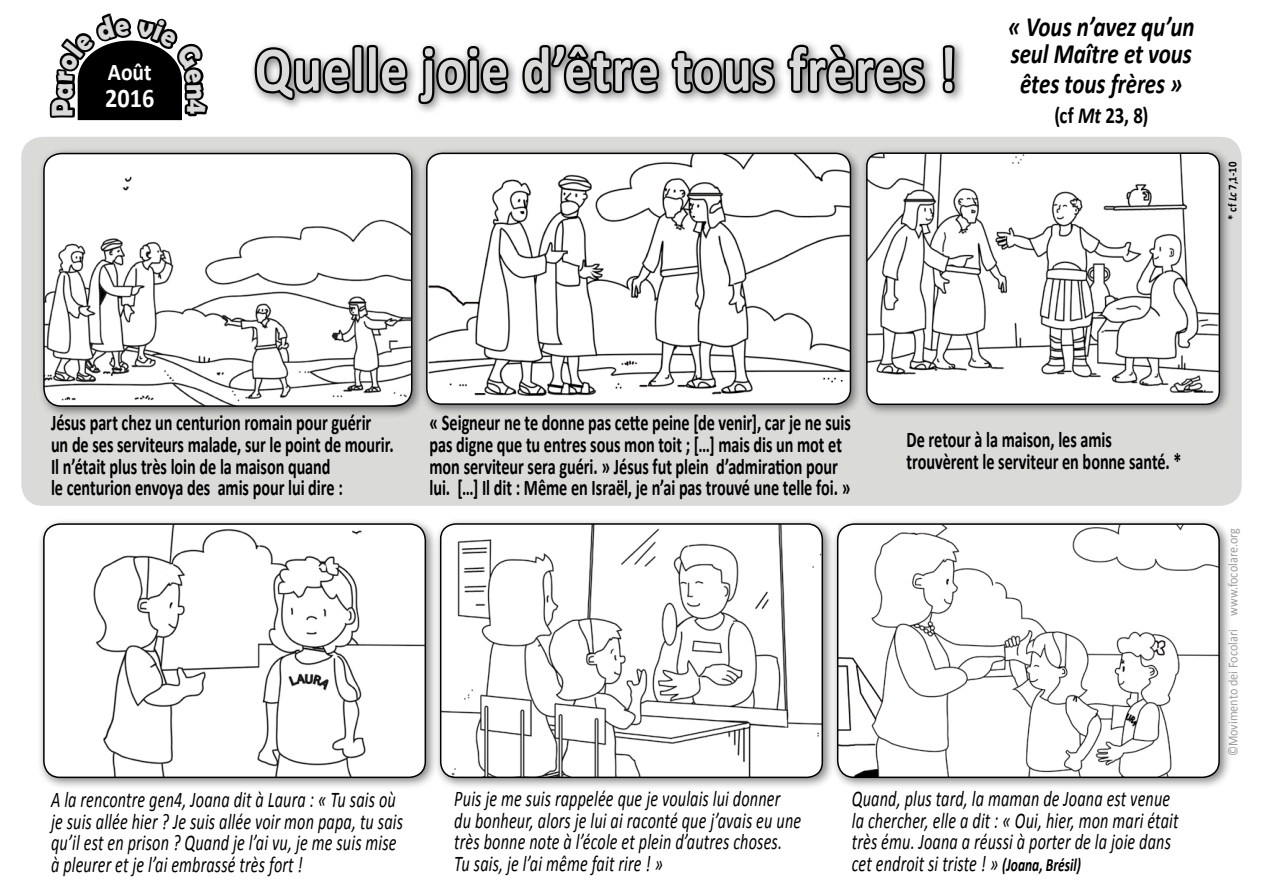
<style>
.page{position:relative;width:1263px;height:893px;background:#fff}
.page>*{position:absolute;margin:0;border:0;box-sizing:border-box;transform-origin:0 0}
.t1{font:700 63.75px "Calibri";letter-spacing:.02em;color:#dadad9;scale:.85 1}
.t2{font:700 30px "Berlin Sans FB Demi";color:#dadad9;scale:.92 1}
.t3{font:italic 700 28.05px/27px "Calibri";letter-spacing:-.005em;color:#000;scale:.82 1}
.t4{font:700 27px "Calibri";color:#fff;scale:.9 1}
.t5{font:700 24px "Calibri";color:#fff;scale:.9 1}
.t6{font:700 23.1px "Calibri";color:#000;scale:.82 1}
.t7{font:italic 22.5px/21.6px "Calibri";letter-spacing:.01em;color:#000;scale:.72 1}
.t8{font:700 22.5px/21.6px "Calibri";letter-spacing:-.005em;color:#000;scale:.72 1}
.t9{font:13.5px "Calibri";color:#9c9c9c;scale:.9 1}
.t10{font:700 12px "Calibri";color:#000;scale:.9 1}
.s1{font-style:italic}
.s2{font-weight:700;font-size:18.75px}
</style>
<div class="page">
<div style="left:21px;top:137px;width:1221px;height:369px;background:#dadad9;border-radius:21px"></div>
<div style="left:37px;top:517px;width:401px;height:273px;background:#000;opacity:.5"></div>
<img style="left:44px;top:524px;width:381px;height:253px">
<div style="left:43px;top:523px;width:383px;height:255px;border:2px solid #000;border-radius:16px"></div>
<div style="left:831px;top:517px;width:401px;height:273px;background:#000;opacity:.5"></div>
<img style="left:838px;top:524px;width:381px;height:253px">
<div style="left:837px;top:523px;width:383px;height:255px;border:2px solid #000;border-radius:16px"></div>
<div style="left:37px;top:147px;width:387px;height:272px;background:#000;opacity:.5"></div>
<img style="left:44px;top:154px;width:368px;height:252px">
<div style="left:43px;top:153px;width:369px;height:254px;border:2px solid #000;border-radius:17px"></div>
<div style="left:420px;top:147px;width:443px;height:270px;background:#000;opacity:.5"></div>
<img style="left:429px;top:153px;width:421px;height:251px">
<div style="left:426px;top:153px;width:425px;height:252px;border:2px solid #000;border-radius:15px"></div>
<div style="left:860px;top:146px;width:372px;height:271px;background:#000;opacity:.5"></div>
<img style="left:867px;top:153px;width:352px;height:251px">
<div style="left:866px;top:152px;width:354px;height:253px;border:2px solid #000;border-radius:13px"></div>
<div style="left:434px;top:517px;width:401px;height:273px;background:#000;opacity:.5"></div>
<img style="left:441px;top:524px;width:381px;height:253px">
<div style="left:440px;top:523px;width:383px;height:255px;border:2px solid #000;border-radius:15px"></div>
<div style="left:249px;top:39px;width:717px;height:77px;background:#000;opacity:.5"></div>
<svg style="left:252px;top:41px;width:260px;height:67px"></svg>
<svg style="left:519px;top:41px;width:409px;height:56px"></svg>
<svg style="left:939px;top:42px;width:19px;height:375px"></svg>
<svg style="left:49px;top:13px;width:159px;height:108px"></svg>
<h2 class="t2" style="left:45px;top:117px;width:39px;rotate:-90deg">Pa</h2>
<p class="t5" style="left:108px;top:56px;width:50px">Août</p>
<p class="t4" style="left:105px;top:80px;width:56px">2016</p>
<h2 class="t2" style="left:215px;top:99px;width:18px;rotate:90deg">4</h2>
<h1 class="t1" style="left:255px;top:29px;width:827px">Quelle joie d’être tous frères !</h1>
<p class="t3" style="left:1008px;top:13px;width:229px">« Vous n’avez qu’un seul Maître et vous</p>
<p class="t3" style="left:1020px;top:70px;width:200px">êtes tous frères »</p>
<p class="t6" style="left:1054px;top:100px;width:116px">(cf <span class="s1">Mt</span> 23, 8)</p>
<p class="t10" style="left:1225px;top:220px;width:66px;rotate:-90deg">* cf <span class="s1">Lc</span> 7,1-10</p>
<p class="t8" style="left:51px;top:412px;width:478px">Jésus part chez un centurion romain pour guérir un de ses serviteurs malade, sur le point de mourir.<br>Il n’était plus très loin de la maison quand<br>le centurion envoya des amis pour lui dire :</p>
<p class="t8" style="left:429px;top:412px;width:587px">« Seigneur ne te donne pas cette peine [de venir], car je ne suis pas digne que tu entres sous mon toit ; […] mais dis un mot et mon serviteur sera guéri. » Jésus fut plein d’admiration pour lui. […] Il dit : Même en Israël, je n’ai pas trouvé une telle foi. »</p>
<p class="t8" style="left:906px;top:429px;width:384px">De retour à la maison, les amis trouvèrent le serviteur en bonne santé. *</p>
<p class="t7" style="left:51px;top:788px;width:490px">A la rencontre gen4, Joana dit à Laura : « Tu sais où je suis allée hier ? Je suis allée voir mon papa, tu sais qu’il est en prison ? Quand je l’ai vu, je me suis mise à pleurer et je l’ai embrassé très fort !</p>
<p class="t7" style="left:454px;top:787px;width:483px">Puis je me suis rappelée que je voulais lui donner du bonheur, alors je lui ai raconté que j’avais eu une très bonne note à l’école et plein d’autres choses.<br>Tu sais, je l’ai même fait rire ! »</p>
<p class="t7" style="left:852px;top:787px;width:455px">Quand, plus tard, la maman de Joana est venue la chercher, elle a dit : « Oui, hier, mon mari était très ému. Joana a réussi à porter de la joie dans cet endroit si triste ! » <span class="s2">(Joana, Brésil)</span></p>
<p class="t9" style="left:1224px;top:756px;width:255px;rotate:-90deg">©Movimento dei Focolari www.focolare.org</p>
</div>
